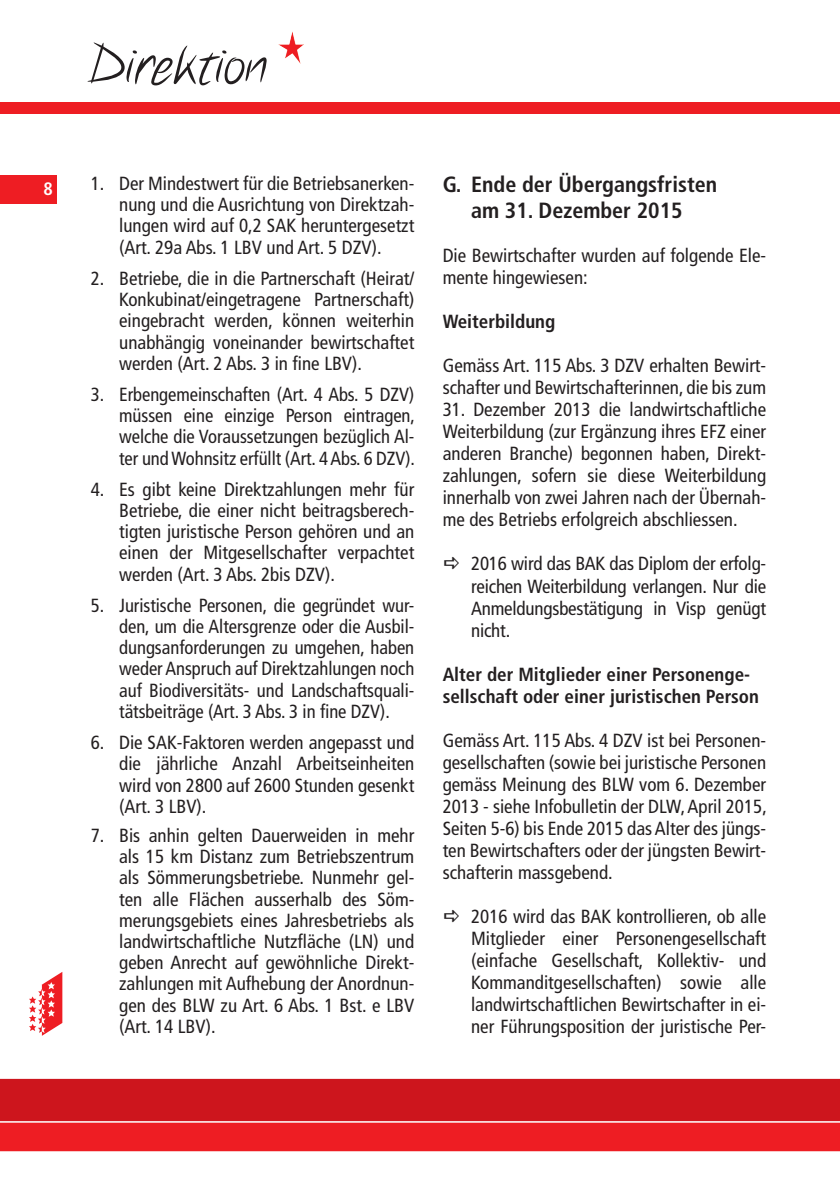
<style>
.page{position:relative;width:840px;height:1191px;background:#fff}
.page>*{position:absolute;margin:0;border:0;box-sizing:border-box;transform-origin:0 0}
.t1{font:52px "Notethis";color:#231f20}
.t2{font:700 condensed 22px/26px "Frutiger";color:#231f20;text-align:center}
.t3{font:condensed 19px/21.2px "Frutiger";color:#231f20;text-align:justify}
.t4{font:700 condensed 19px/22px "Frutiger";color:#231f20}
.t5{font:700 condensed 18px "Frutiger";color:#fff}
.s1{color:#ee1d23}
</style>
<div class="page">
<div style="left:0;top:1122px;width:839px;height:29px;background:#ee1d23"></div>
<div style="left:0;top:1078px;width:839px;height:44px;background:#cd151d"></div>
<div style="left:0;top:102px;width:839px;height:11px;background:#ee1d23"></div>
<svg style="left:29px;top:972px;width:34px;height:64px"></svg>
<div style="left:0;top:176px;width:57px;height:28px;background:#ee1d23"></div>
<img style="left:278px;top:32px;width:26px;height:31px">
<h1 class="t1" style="left:91px;top:34px;width:178px">Direktion</h1>
<p class="t5" style="left:43px;top:178px;width:16px">8<span class="s1">.</span></p>
<p class="t3" style="left:119px;top:173px;width:296px;text-indent:-28px">1. Der Mindestwert für die Betriebsanerken&shy;nung und die Ausrichtung von Direktzah&shy;lungen wird auf 0,2 SAK heruntergesetzt (Art. 29a Abs. 1 LBV und Art. 5 DZV).</p>
<p class="t3" style="left:119px;top:268px;width:296px;text-indent:-28px">2. Betriebe, die in die Partnerschaft (Heirat/ Konkubinat/eingetragene Partnerschaft) eingebracht werden, können weiterhin unabhängig voneinander bewirtschaftet werden (Art. 2 Abs. 3 in fine LBV).</p>
<p class="t3" style="left:119px;top:384px;width:297px;text-indent:-28px">3. Erbengemeinschaften (Art. 4 Abs. 5 DZV) müssen eine einzige Person eintragen, welche die Voraussetzungen bezüglich Al&shy;ter und Wohnsitz erfüllt (Art. 4 Abs. 6 DZV).</p>
<p class="t3" style="left:119px;top:479px;width:296px;text-indent:-28px">4. Es gibt keine Direktzahlungen mehr für Betriebe, die einer nicht beitragsberech&shy;tigten juristische Person gehören und an einen der Mitgesellschafter verpachtet werden (Art. 3 Abs. 2bis DZV).</p>
<p class="t3" style="left:119px;top:595px;width:296px;text-indent:-28px">5. Juristische Personen, die gegründet wur&shy;den, um die Altersgrenze oder die Ausbil&shy;dungsanforderungen zu umgehen, haben weder Anspruch auf Direktzahlungen noch auf Biodiversitäts- und Landschaftsquali&shy;tätsbeiträge (Art. 3 Abs. 3 in fine DZV).</p>
<p class="t3" style="left:119px;top:732px;width:296px;text-indent:-28px">6. Die SAK-Faktoren werden angepasst und die jährliche Anzahl Arbeitseinheiten wird von 2800 auf 2600 Stunden gesenkt (Art. 3 LBV).</p>
<p class="t3" style="left:119px;top:825px;width:296px;text-indent:-28px">7. Bis anhin gelten Dauerweiden in mehr als 15 km Distanz zum Betriebszentrum als Sömmerungsbetriebe. Nunmehr gel&shy;ten alle Flächen ausserhalb des Söm&shy;merungsgebiets eines Jahresbetriebs als landwirtschaftliche Nutzfläche (LN) und geben Anrecht auf gewöhnliche Direkt&shy;zahlungen mit Aufhebung der Anordnun&shy;gen des BLW zu Art. 6 Abs. 1 Bst. e LBV (Art. 14 LBV).</p>
<p class="t2" style="left:442px;top:172px;width:276px">G. Ende der Übergangsfristen am 31. Dezember 2015</p>
<p class="t3" style="left:442px;top:245px;width:325px;line-height:22px">Die Bewirtschafter wurden auf folgende Ele&shy;mente hingewiesen:</p>
<p class="t4" style="left:442px;top:311px;width:114px">Weiterbildung</p>
<p class="t3" style="left:442px;top:355px;width:325px;line-height:22px">Gemäss Art. 115 Abs. 3 DZV erhalten Bewirt&shy;schafter und Bewirtschafterinnen, die bis zum</p>
<p class="t3" style="left:442px;top:399px;width:325px;line-height:22px">31. Dezember 2013 die landwirtschaftliche Weiterbildung (zur Ergänzung ihres EFZ einer anderen Branche) begonnen haben, Direkt&shy;zahlungen, sofern sie diese Weiterbildung innerhalb von zwei Jahren nach der Übernah&shy;me des Betriebs erfolgreich abschliessen.</p>
<p class="t3" style="left:471px;top:553px;width:296px;line-height:22px">2016 wird das BAK das Diplom der erfolg&shy;reichen Weiterbildung verlangen. Nur die Anmeldungsbestätigung in Visp genügt nicht.</p>
<p class="t4" style="left:442px;top:663px;width:317px">Alter der Mitglieder einer Personenge&shy;sellschaft oder einer juristischen Person</p>
<p class="t3" style="left:442px;top:729px;width:325px;line-height:22px">Gemäss Art. 115 Abs. 4 DZV ist bei Personen&shy;gesellschaften (sowie bei juristische Personen gemäss Meinung des BLW vom 6. Dezember 2013 - siehe Infobulletin der DLW, April 2015, Seiten 5-6) bis Ende 2015 das Alter des jüngs&shy;ten Bewirtschafters oder der jüngsten Bewirt&shy;schafterin massgebend.</p>
<p class="t3" style="left:471px;top:905px;width:296px;line-height:22px">2016 wird das BAK kontrollieren, ob alle Mitglieder einer Personengesellschaft (einfache Gesellschaft, Kollektiv- und Kommanditgesellschaften) sowie alle landwirtschaftlichen Bewirtschafter in ei&shy;ner Führungsposition der juristische Per-</p>
</div>
